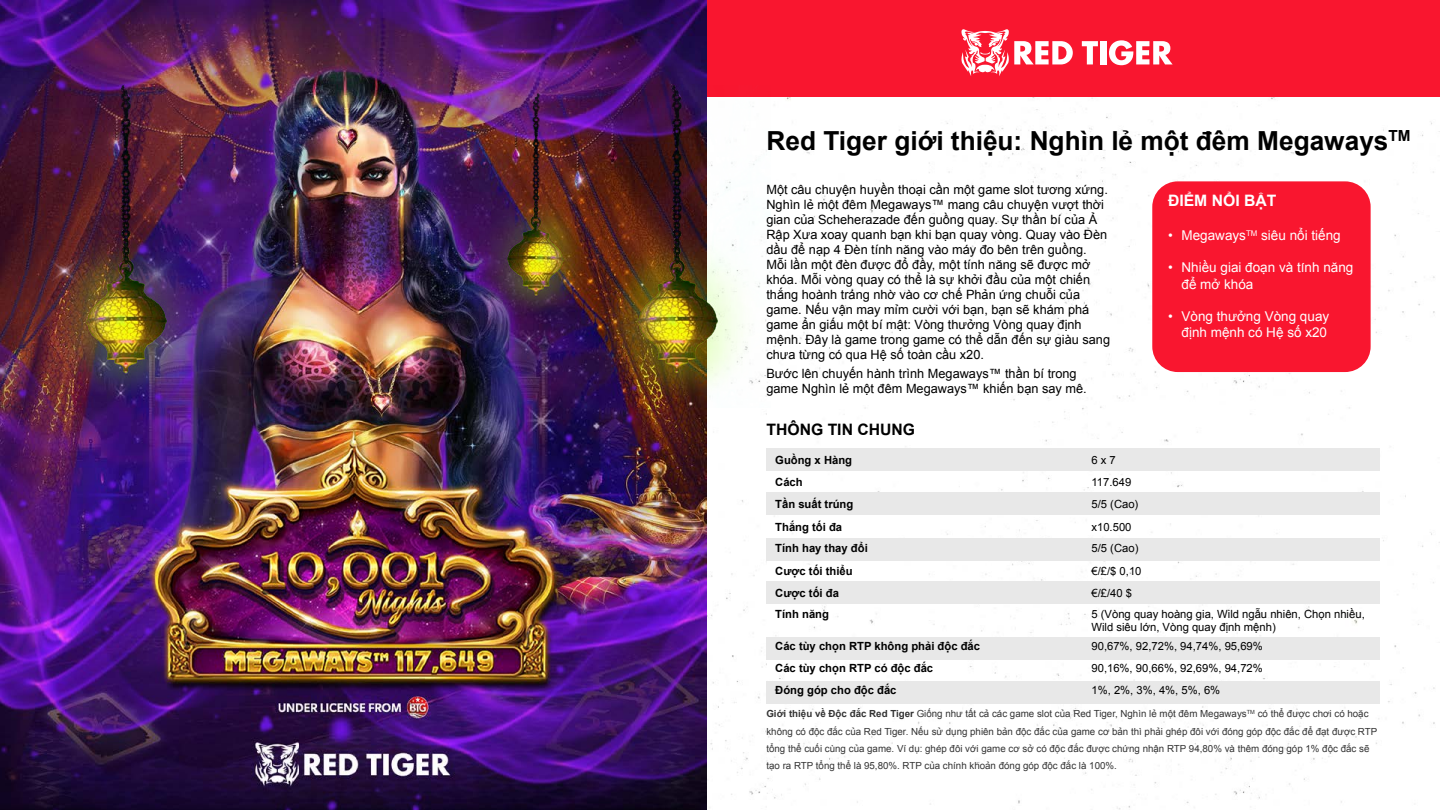
<style>
.page{position:relative;width:1440px;height:810px;background:#fff}
.page>*{position:absolute;margin:0;border:0;box-sizing:border-box;transform-origin:0 0}
.t1{font:700 26.25px "Arial";color:#000}
.t2{font:700 15.75px "Arial";color:#000}
.t3{font:700 15.75px "Arial";color:#fff}
.t4{font:13.5px/16.2px "Arial";color:#fff;text-align:right}
.t5{font:12.75px/15px "Arial";color:#000}
.t6{font:11.25px/13.5px "Arial";color:#000}
.t7{font:700 11.25px "Arial";color:#000}
.t8{font:9.75px/17.2px "Arial";color:#333}
.s1{font-weight:700}
</style>
<div class="page">
<img style="left:706px;top:96px;width:254px;height:714px">
<img style="left:962px;top:96px;width:478px;height:714px">
<div style="left:706px;top:0;width:734px;height:96px;background:#f9162f"></div>
<svg style="left:961px;top:29px;width:112px;height:47px"></svg>
<svg style="left:1082px;top:41px;width:16px;height:23px"></svg>
<div style="left:1100px;top:41px;width:6px;height:23px;background:#fff"></div>
<svg style="left:1109px;top:40px;width:64px;height:25px"></svg>
<img style="left:0;top:0;width:706px;height:810px">
<img style="left:597px;top:86px;width:174px;height:321px">
<img style="left:471px;top:94px;width:122px;height:226px">
<img style="left:46px;top:86px;width:174px;height:322px">
<div style="left:766px;top:538px;width:614px;height:22px;background:#e8e8e8"></div>
<div style="left:766px;top:448px;width:614px;height:23px;background:#e8e8e8"></div>
<div style="left:766px;top:582px;width:614px;height:22px;background:#e8e8e8"></div>
<div style="left:766px;top:492px;width:614px;height:22px;background:#e8e8e8"></div>
<div style="left:766px;top:637px;width:614px;height:23px;background:#e8e8e8"></div>
<div style="left:766px;top:681px;width:614px;height:23px;background:#e8e8e8"></div>
<div style="left:1152px;top:181px;width:219px;height:191px;background:#f9162f;border-radius:26px"></div>
<h1 class="t1" style="left:766px;top:123px;width:646px">Red Tiger giới thiệu: Nghìn lẻ một đêm Megaways<sup>TM</sup></h1>
<p class="t3" style="left:1168px;top:190px;width:110px">ĐIỂM NỔI BẬT</p>
<p class="t4" style="left:1168px;top:227px;width:174px">• Megaways<sup>TM</sup> siêu nổi tiếng</p>
<p class="t4" style="left:1168px;top:260px;width:187px">• Nhiều giai đoạn và tinh năng</p>
<p class="t5" style="left:766px;top:182px;width:343px">Một câu chuyện huyền thoại cần một game slot tương xứng.<br>Nghìn lẻ một đêm Megaways™ mang câu chuyện vượt thời gian của Scheherazade đến guồng quay. Sự thần bí của Ả Rập Xưa xoay quanh bạn khi bạn quay vòng. Quay vào Đèn dầu để nạp 4 Đèn tinh năng vào máy đo bên trên guồng.</p>
<p class="t5" style="left:766px;top:245px;width:325px;line-height:13px;text-indent:112px">́<br>Mỗi lần một đèn được đổ đầy, một tinh năng sẽ được mở</p>
<p class="t5" style="left:766px;top:260px;width:325px;line-height:13px;text-indent:204px">́<br>khóa. Mỗi vòng quay có thể là sự khởi đầu của một chiến</p>
<p class="t5" style="left:766px;top:287px;width:324px">thắng hoành tráng nhờ vào cơ chế Phản ứng chuỗi của game. Nếu vận may mim cười với bạn, bạn sẽ khám phá</p>
<p class="t4" style="left:1305px;top:262px;width:4px">́</p>
<p class="t4" style="left:1182px;top:276px;width:73px">để mở khóa</p>
<p class="t4" style="left:1168px;top:308px;width:163px">• Vòng thưởng Vòng quay định mệnh có Hệ số x20</p>
<p class="t5" style="left:766px;top:305px;width:317px;line-height:13px;text-indent:132px">̉<br>game ẩn giấu một bí mật: Vòng thưởng Vòng quay định</p>
<p class="t5" style="left:766px;top:332px;width:345px">mệnh. Đây là game trong game có thể dẫn đến sự giàu sang chưa từng có qua Hệ số toàn cầu x20.</p>
<p class="t5" style="left:766px;top:366px;width:312px">Bước lên chuyến hành trinh Megaways™ thần bí trong</p>
<p class="t5" style="left:766px;top:369px;width:322px;line-height:13px;text-indent:144px">̀<br>game Nghìn lẻ một đêm Megaways™ khiến bạn say mê.</p>
<p class="t2" style="left:766px;top:419px;width:150px">THÔNG TIN CHUNG</p>
<p class="t7" style="left:775px;top:453px;width:78px">Guồng x Hàng</p>
<p class="t6" style="left:1092px;top:454px;width:26px">6 x 7</p>
<p class="t7" style="left:775px;top:475px;width:29px">Cách</p>
<p class="t6" style="left:1092px;top:475px;width:41px">117.649</p>
<p class="t7" style="left:775px;top:497px;width:80px">Tần suất trúng</p>
<p class="t6" style="left:1092px;top:498px;width:48px">5/5 (Cao)</p>
<p class="t7" style="left:775px;top:519px;width:68px">Thắng tối đa</p>
<p class="t6" style="left:1092px;top:520px;width:42px">x10.500</p>
<p class="t7" style="left:775px;top:540px;width:94px">Tinh hay thay đổi</p>
<p class="t7" style="left:785px;top:542px;width:4px">́</p>
<p class="t6" style="left:1092px;top:541px;width:48px">5/5 (Cao)</p>
<p class="t7" style="left:775px;top:563px;width:79px">Cược tối thiểu</p>
<p class="t6" style="left:1092px;top:564px;width:52px">€/£/$ 0,10</p>
<p class="t7" style="left:775px;top:585px;width:65px">Cược tối đa</p>
<p class="t6" style="left:1092px;top:586px;width:42px">€/£/40 $</p>
<p class="t7" style="left:775px;top:606px;width:55px">Tính năng</p>
<p class="t6" style="left:1092px;top:607px;width:275px">5 (Vòng quay hoàng gia, Wild ngẫu nhiên, Chọn nhiều,<br>Wild siêu lớn, Vòng quay định mệnh)</p>
<p class="t7" style="left:775px;top:639px;width:206px">Các tùy chọn RTP không phải độc đắc</p>
<p class="t6" style="left:1092px;top:640px;width:173px">90,67%, 92,72%, 94,74%, 95,69%</p>
<p class="t7" style="left:775px;top:661px;width:159px">Các tùy chọn RTP có độc đắc</p>
<p class="t6" style="left:1092px;top:662px;width:173px">90,16%, 90,66%, 92,69%, 94,72%</p>
<p class="t7" style="left:775px;top:683px;width:123px">Đóng góp cho độc đắc</p>
<p class="t6" style="left:1092px;top:683px;width:130px">1%, 2%, 3%, 4%, 5%, 6%</p>
<p class="t8" style="left:766px;top:705px;width:612px"><span class="s1">Giới thiệu về Độc đắc Red Tiger</span> Giống như tất cả các game slot của Red Tiger, Nghìn lẻ một đêm Megaways<sup>TM</sup> có thể được chơi có hoặc không có độc đắc của Red Tiger. Nếu sử dụng phiên bản độc đắc của game cơ bản thì phải ghép đôi với đóng góp độc đắc để đạt được RTP tổng thể cuối cùng của game. Ví dụ: ghép đôi với game cơ sở có độc đắc được chứng nhận RTP 94,80% và thêm đóng góp 1% độc đắc sẽ tạo ra RTP tổng thể là 95,80%. RTP của chính khoản đóng góp độc đắc là 100%.</p>
</div>
